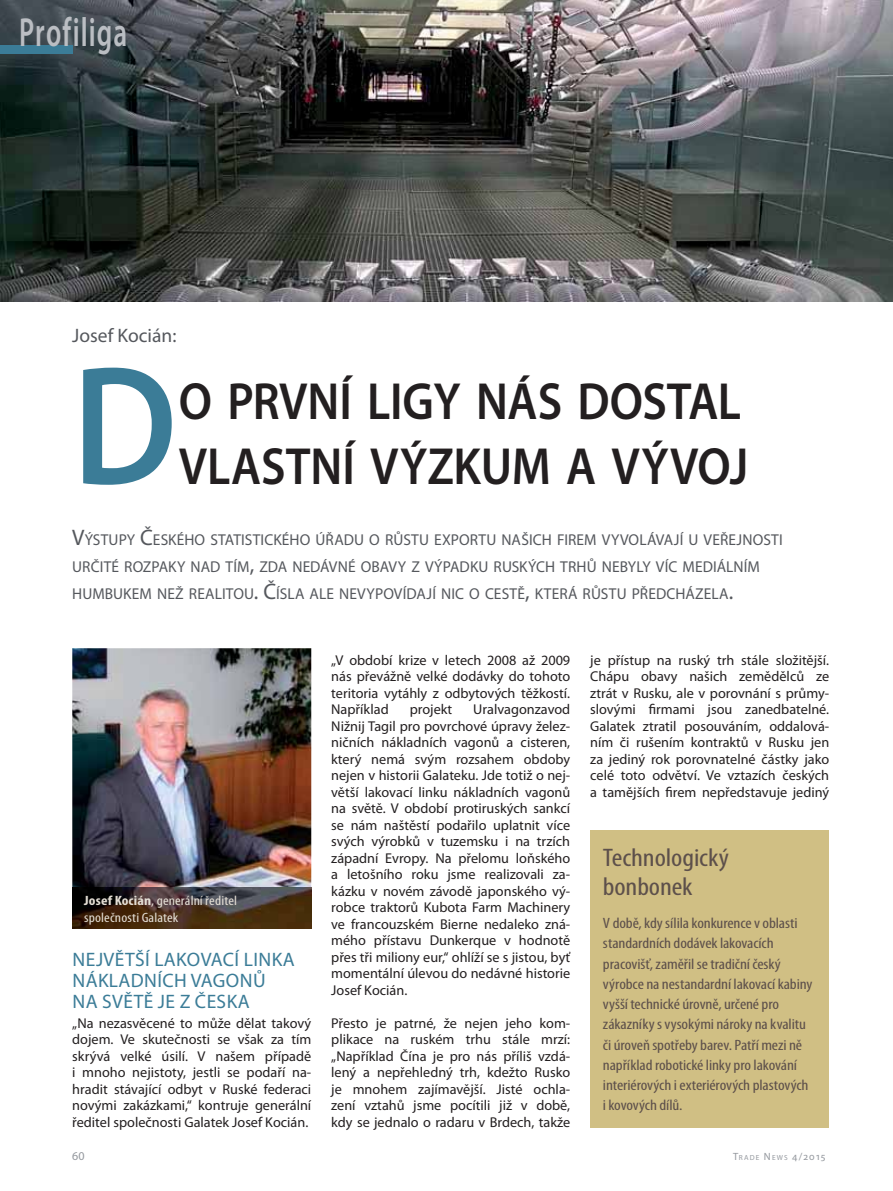
<style>
.page{position:relative;width:893px;height:1191px;background:#fff}
.page>*{position:absolute;margin:0;border:0;box-sizing:border-box;transform-origin:0 0}
.t1{font:600 170.7px "Myriad Pro";color:#3b7c97;scale:.9 1}
.t2{font:600 52.5px/64.5px "Myriad Pro";color:#231f20;scale:.9 1}
.t3{font:600 40.8px "Myriad Pro";letter-spacing:.04em;color:#bbbec3;scale:.67 1}
.t4{font:condensed 25.5px/29.2px "Myriad Pro";letter-spacing:-.005em;color:#5d504b;scale:1.15 1}
.t5{font:19.5px/21px "Myriad Pro";letter-spacing:.02em;color:#3b7c97}
.t6{font:19.5px "Myriad Pro";color:#55585d}
.t7{font:15.75px/27px "Myriad Pro";letter-spacing:.005em;color:#55585d}
.t8{font:condensed 15px/20.2px "Myriad Pro";letter-spacing:-.01em;color:#5d504b;scale:1.15 1}
.t9{font:14.25px/16.5px "Myriad Pro";color:#231f20;text-align:justify}
.t10{font:condensed 13.5px/17px "Myriad Pro";letter-spacing:.005em;color:#e4ded5;scale:1.15 1}
.t11{font:12px "Myriad Pro";color:#94989e}
.t12{font:7.35px "Myriad Pro";letter-spacing:.165em;color:#94989e}
.s1{font-size:22.5px}
.s2{font-weight:700}
.s3{font-size:10.5px}
</style>
<div class="page">
<img style="left:72px;top:648px;width:239px;height:240px">
<div style="left:590px;top:829px;width:239px;height:298px;background:#d0bf84"></div>
<img style="left:0;top:0;width:893px;height:302px">
<div style="left:0;top:45px;width:72px;height:9px;background:#3b7c97"></div>
<img style="left:72px;top:888px;width:239px;height:41px">
<h3 class="t3" style="left:19px;top:16px;width:163px">Profiliga</h3>
<h3 class="t6" style="left:72px;top:328px;width:106px">Josef Kocián:</h3>
<h1 class="t1" style="left:72px;top:325px;width:118px">D</h1>
<h2 class="t2" style="left:179px;top:369px;width:634px">O PRVNÍ LIGY NÁS DOSTAL<br>VLASTNÍ VÝZKUM A VÝVOJ</h2>
<p class="t7" style="left:72px;top:525px;width:712px"><span class="s1">V</span>ÝSTUPY <span class="s1">Č</span>ESKÉHO STATISTICKÉHO ÚŘADU O RŮSTU EXPORTU NAŠICH FIREM VYVOLÁVAJÍ U VEŘEJNOSTI<br>URČITÉ ROZPAKY NAD TÍM<span class="s1">,</span> ZDA NEDÁVNÉ OBAVY Z VÝPADKU RUSKÝCH TRHŮ NEBYLY VÍC MEDIÁLNÍM<br>HUMBUKEM NEŽ REALITOU<span class="s1">. Č</span>ÍSLA ALE NEVYPOVÍDAJÍ NIC O CESTĚ<span class="s1">,</span> KTERÁ RŮSTU PŘEDCHÁZELA<span class="s1">.</span></p>
<p class="t10" style="left:84px;top:893px;width:134px"><span class="s2">Josef Kocián</span>, generální ředitel společnosti Galatek</p>
<h3 class="t5" style="left:72px;top:950px;width:224px">NEJVĚTŠÍ LAKOVACÍ LINKA<br>NÁKLADNÍCH VAGONŮ<br>NA SVĚTĚ JE Z ČESKA</h3>
<p class="t9" style="left:72px;top:1016px;width:241px">„Na nezasvěcené to může dělat takový dojem. Ve skutečnosti se však za tím skrývá velké úsilí. V našem případě i mnoho nejistoty, jestli se podaří na&shy;hradit stávající odbyt v Ruské federaci novými zakázkami,“ kontruje generální ředitel společnosti Galatek Josef Kocián.</p>
<p class="t9" style="left:331px;top:653px;width:241px">„V období krize v letech 2008 až 2009 nás převážně velké dodávky do tohoto teritoria vytáhly z odbytových těžkostí.<br>Například</p>
<p class="t9" style="left:331px;top:702px;width:241px;text-indent:142px">Uralvagonzavod Nižnij Tagil pro povrchové úpravy želez&shy;ničních nákladních vagonů a cisteren, který nemá svým rozsahem obdoby nejen v historii Galateku. Jde totiž o nej&shy;větší lakovací linku nákladních vagonů na světě. V období protiruských sankcí se nám naštěstí podařilo uplatnit více svých výrobků v tuzemsku i na trzích západní Evropy. Na přelomu loňského a letošního roku jsme realizovali za&shy;kázku v novém závodě japonského vý&shy;robce traktorů Kubota Farm Machinery ve francouzském Bierne nedaleko zná&shy;mého přístavu Dunkerque v hodnotě přes tři miliony eur,“ ohlíží se s jistou, byť momentální úlevou do nedávné historie Josef Kocián.</p>
<p class="t9" style="left:331px;top:1016px;width:240px">Přesto je patrné, že nejen jeho kom&shy;plikace na ruském trhu stále mrzí: „Například Čína je pro nás příliš vzdá&shy;lený a nepřehledný trh, kdežto Rusko je mnohem zajímavější. Jisté ochla&shy;zení vztahů jsme pocítili již v době, kdy se jednalo o radaru v Brdech, takže</p>
<p class="t9" style="left:410px;top:702px;width:44px">projekt</p>
<p class="t9" style="left:590px;top:653px;width:241px">je přístup na ruský trh stále složitější.<br>Chápu obavy našich zemědělců ze ztrát v Rusku, ale v porovnání s průmy&shy;slovými firmami jsou zanedbatelné.<br>Galatek ztratil posouváním, oddalová&shy;ním či rušením kontraktů v Rusku jen za jediný rok porovnatelné částky jako celé toto odvětví. Ve vztazích českých a tamějších firem nepředstavuje jediný</p>
<h3 class="t4" style="left:603px;top:845px;width:111px">Technologický bonbonek</h3>
<p class="t8" style="left:603px;top:914px;width:184px">V době, kdy sílila konkurence v oblasti standardních dodávek lakovacích pracovišť, zaměřil se tradiční český výrobce na nestandardní lakovací kabiny vyšší technické úrovně, určené pro zákazníky s vysokými nároky na kvalitu či úroveň spotřeby barev. Patří mezi ně například robotické linky pro lakování interiérových i exteriérových plastových i kovových dílů.</p>
<p class="t11" style="left:72px;top:1151px;width:14px">60</p>
<p class="t12" style="left:733px;top:1153px;width:94px"><span class="s3">T</span>RADE <span class="s3">N</span>EWS <span class="s3">4/2015</span></p>
</div>
